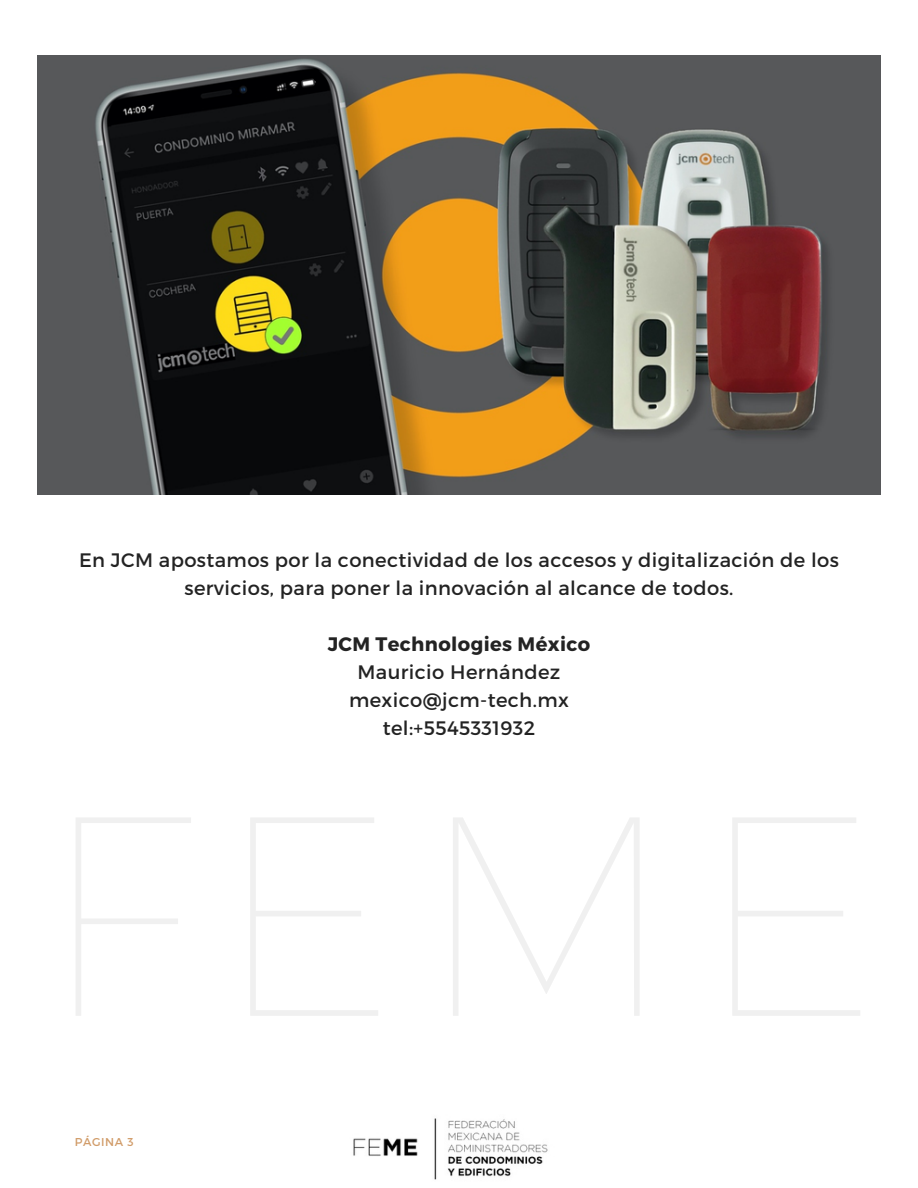
<style>
.page{position:relative;width:918px;height:1188px;background:#fff}
.page>*{position:absolute;margin:0;border:0;box-sizing:border-box;transform-origin:0 0}
.t1{font:19.5px/28.2px "Montserrat";letter-spacing:.02em;color:#232323;text-align:center}
.t2{font:700 19.5px "Montserrat";letter-spacing:.02em;color:#232323}
.t3{font:11.4px "Montserrat";letter-spacing:.05em;color:#d19c69}
</style>
<div class="page">
<img style="left:353px;top:1118px;width:195px;height:62px">
<img style="left:38px;top:55px;width:842px;height:440px">
<p class="t1" style="left:79px;top:545px;width:761px">En JCM apostamos por la conectividad de los accesos y digitalización de los servicios, para poner la innovación al alcance de todos.</p>
<p class="t2" style="left:328px;top:631px;width:264px">JCM Technologies México</p>
<p class="t1" style="left:349px;top:657px;width:221px">Mauricio Hernández mexico@jcm-tech.mx tel:+5545331932</p>
<p class="t3" style="left:75px;top:1135px;width:60px">PÁGINA 3</p>
</div>
